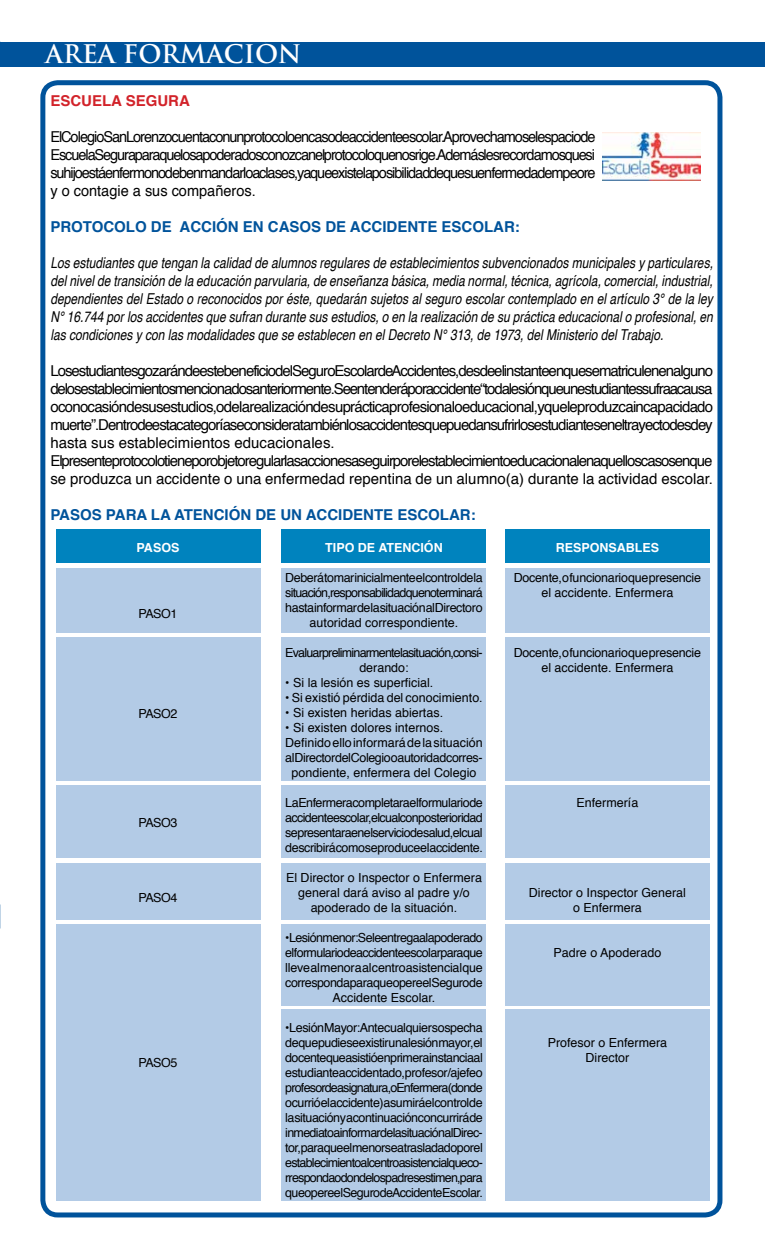
<style>
.page{position:relative;width:765px;height:1260px;background:#fff}
.page>*{position:absolute;margin:0;border:0;box-sizing:border-box;transform-origin:0 0}
.t1{font:700 25px "Trajan Pro";color:#fff}
.t2{font:15px/18px "Helvetica";letter-spacing:-.065em;color:#000;text-align:justify}
.t3{font:italic 15px/18px "Helvetica";color:#000;text-align:justify;scale:.8 1}
.t4{font:700 15px "Helvetica";color:#00539b}
.t5{font:700 15px "Helvetica";color:#d2232a}
.t6{font:12.5px/15px "Helvetica";letter-spacing:-.02em;color:#000;text-align:center}
.t7{font:12.5px/15px "Helvetica";color:#000;text-align:center}
.t8{font:12.5px/15px "Helvetica";letter-spacing:-.04em;color:#000;text-align:center}
.t9{font:12.5px/15px "Helvetica";letter-spacing:-.06em;color:#000;text-align:center}
.t10{font:700 12.5px "Helvetica";color:#fff}
</style>
<div class="page">
<div style="left:0;top:42px;width:765px;height:24px;background:#00539b"></div>
<div style="left:40px;top:80px;width:682px;height:1137px;border:5px solid #00539b;border-radius:15px"></div>
<div style="left:56px;top:529px;width:205px;height:34px;background:#0083be"></div>
<div style="left:56px;top:568px;width:205px;height:64px;background:#b3cbe6"></div>
<div style="left:56px;top:637px;width:205px;height:144px;background:#b3cbe6"></div>
<div style="left:56px;top:786px;width:205px;height:72px;background:#b3cbe6"></div>
<div style="left:56px;top:863px;width:205px;height:57px;background:#b3cbe6"></div>
<div style="left:56px;top:924px;width:205px;height:277px;background:#b3cbe6"></div>
<div style="left:281px;top:529px;width:205px;height:34px;background:#0083be"></div>
<div style="left:281px;top:568px;width:205px;height:64px;background:#b3cbe6"></div>
<div style="left:281px;top:637px;width:205px;height:144px;background:#b3cbe6"></div>
<div style="left:281px;top:786px;width:205px;height:72px;background:#b3cbe6"></div>
<div style="left:281px;top:863px;width:205px;height:57px;background:#b3cbe6"></div>
<div style="left:281px;top:924px;width:205px;height:82px;background:#b3cbe6"></div>
<div style="left:281px;top:1010px;width:205px;height:191px;background:#b3cbe6"></div>
<div style="left:505px;top:529px;width:205px;height:34px;background:#0083be"></div>
<div style="left:505px;top:568px;width:205px;height:64px;background:#b3cbe6"></div>
<div style="left:505px;top:637px;width:205px;height:144px;background:#b3cbe6"></div>
<div style="left:505px;top:786px;width:205px;height:72px;background:#b3cbe6"></div>
<div style="left:505px;top:863px;width:205px;height:57px;background:#b3cbe6"></div>
<div style="left:505px;top:924px;width:205px;height:82px;background:#b3cbe6"></div>
<div style="left:505px;top:1010px;width:205px;height:191px;background:#b3cbe6"></div>
<img style="left:602px;top:132px;width:98px;height:49px">
<h1 class="t1" style="left:46px;top:39px;width:257px">AREA FORMACIÓN</h1>
<p class="t5" style="left:50px;top:90px;width:141px">ESCUELA SEGURA</p>
<p class="t2" style="left:50px;top:129px;width:547px">El Colegio San Lorenzo cuenta con un protocolo en caso de accidente escolar. Aprovechamos el espacio de Escuela Segura para que los apoderados conozcan el protocolo que nos rige. Además les recordamos que si su hijo está enfermo no deben mandarlo a clases, ya que existe la posibilidad de que su enfermedad empeore y o contagie a sus compañeros.</p>
<p class="t4" style="left:50px;top:216px;width:471px">PROTOCOLO DE ACCIÓN EN CASOS DE ACCIDENTE ESCOLAR:</p>
<p class="t3" style="left:50px;top:254px;width:830px">Los estudiantes que tengan la calidad de alumnos regulares de establecimientos subvencionados municipales y particulares, del nivel de transición de la educación parvularia, de enseñanza básica, media normal, técnica, agrícola, comercial, industrial, dependientes del Estado o reconocidos por éste, quedarán sujetos al seguro escolar contemplado en el artículo 3° de la ley N° 16.744 por los accidentes que sufran durante sus estudios, o en la realización de su práctica educacional o profesional, en las condiciones y con las modalidades que se establecen en el Decreto N° 313, de 1973, del Ministerio del Trabajo.</p>
<p class="t2" style="left:50px;top:363px;width:664px;text-align:left">Los estudiantes gozarán de este beneficio del Seguro Escolar de Accidentes, desde el instante en que se matriculen en alguno de los establecimientos mencionados anteriormente. Se entenderá por accidente “toda lesión que un estudiantes sufra a causa o con ocasión de sus estudios, o de la realización de su práctica profesional o educacional, y que le produzca incapacidad o muerte”. Dentro de esta categoría se considera también los accidentes que puedan sufrir los estudiantes en el trayecto desde y hasta sus establecimientos educacionales.<br>El presente protocolo tiene por objeto regular las acciones a seguir por el establecimiento educacional en aquellos casos en que se produzca un accidente o una enfermedad repentina de un alumno(a) durante la actividad escolar.</p>
<p class="t4" style="left:50px;top:504px;width:427px">PASOS PARA LA ATENCIÓN DE UN ACCIDENTE ESCOLAR:</p>
<p class="t10" style="left:325px;top:539px;width:119px">TIPO DE ATENCIÓN</p>
<p class="t6" style="left:285px;top:571px;width:199px">Deberá tomar inicialmente el control de la situación, responsabilidad que no terminará hasta informar de la situación al Director o autoridad correspondiente.</p>
<p class="t9" style="left:285px;top:646px;width:199px">Evaluar preliminarmente la situación, consi&shy;derando:</p>
<p class="t7" style="left:285px;top:676px;width:150px">• Si la lesión es superficial.</p>
<p class="t7" style="left:285px;top:691px;width:199px">• Si existió pérdida del conocimiento.</p>
<p class="t7" style="left:285px;top:706px;width:159px">• Si existen heridas abiertas.</p>
<p class="t7" style="left:285px;top:721px;width:159px">• Si existen dolores internos.</p>
<p class="t7" style="left:285px;top:736px;width:199px">Definido ello informará de la situación</p>
<p class="t6" style="left:285px;top:751px;width:199px">al Director del Colegio o autoridad corres-</p>
<p class="t7" style="left:292px;top:766px;width:186px">pondiente, enfermera del Colegio</p>
<p class="t6" style="left:285px;top:796px;width:199px;text-align:justify">La Enfermera completara el formulario de accidente escolar, el cual con posterioridad se presentara en el servicio de salud, el cual describirá como se produce el accidente.</p>
<p class="t7" style="left:286px;top:871px;width:197px">El Director o Inspector o Enfermera general dará aviso al padre y/o apoderado de la situación.</p>
<p class="t8" style="left:285px;top:931px;width:199px">• Lesión menor: Se le entrega al apoderado el formulario de accidente escolar para que lleve al menor a al centro asistencial que corresponda para que opere el Seguro de Accidente Escolar.</p>
<p class="t6" style="left:285px;top:1021px;width:199px;text-align:justify">•Lesión Mayor: Ante cualquier sospecha de que pudiese existir una lesión mayor, el docente que asistió en primera instancia al estudiante accidentado, profesor/a jefe o profesor de asignatura, o Enfermera (donde ocurrió el accidente) asumirá el control de la situación y a continuación concurrirá de inmediato a informar de la situación al Direc&shy;tor, para que el menor sea trasladado por el establecimiento al centro asistencial que co&shy;rresponda o donde los padres estimen, para que opere el Seguro de Accidente Escolar.</p>
<p class="t10" style="left:556px;top:539px;width:105px">RESPONSABLES</p>
<p class="t6" style="left:514px;top:571px;width:189px">Docente, o funcionario que presencie el accidente. Enfermera</p>
<p class="t10" style="left:137px;top:539px;width:44px">PASOS</p>
<p class="t6" style="left:139px;top:607px;width:40px">PASO 1</p>
<p class="t6" style="left:514px;top:646px;width:189px">Docente, o funcionario que presencie el accidente. Enfermera</p>
<p class="t6" style="left:139px;top:707px;width:40px">PASO 2</p>
<p class="t7" style="left:577px;top:796px;width:63px">Enfermería</p>
<p class="t6" style="left:139px;top:816px;width:40px">PASO 3</p>
<p class="t7" style="left:529px;top:886px;width:158px">Director o Inspector General o Enfermera</p>
<p class="t7" style="left:554px;top:946px;width:109px">Padre o Apoderado</p>
<p class="t6" style="left:139px;top:891px;width:40px">PASO 4</p>
<p class="t7" style="left:548px;top:1036px;width:121px">Profesor o Enfermera<br>Director</p>
<p class="t6" style="left:139px;top:1056px;width:40px">PASO 5</p>
</div>
